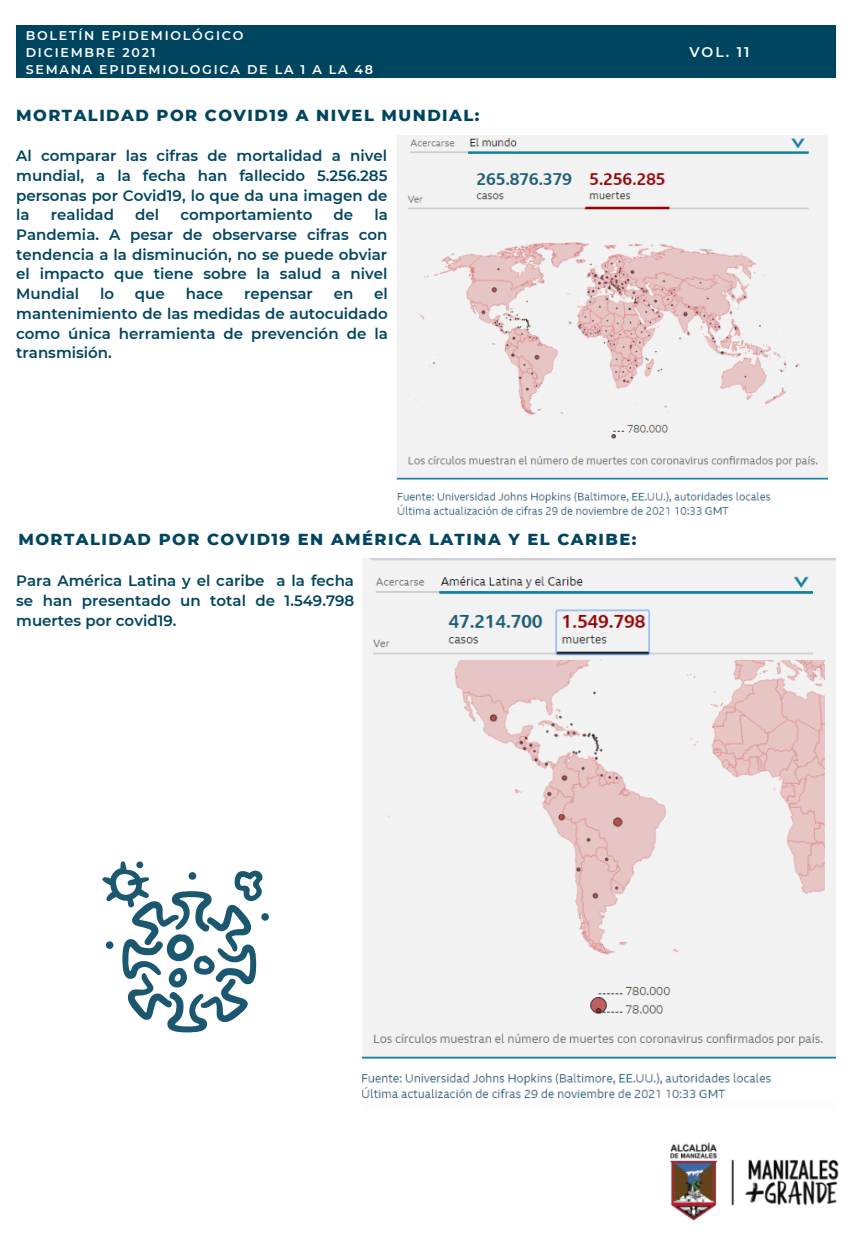
<style>
.page{position:relative;width:851px;height:1241px;background:#fff}
.page>*{position:absolute;margin:0;border:0;box-sizing:border-box;transform-origin:0 0}
.t1{font:800 16.25px "Montserrat";letter-spacing:.09em;color:#004560}
.t2{font:600 15px/19.8px "Montserrat";color:#004560;text-align:justify}
.t3{font:600 14px "Montserrat";color:#fff}
.t4{font:600 12.62px "Montserrat";letter-spacing:.14em;color:#fff}
</style>
<div class="page">
<div style="left:16px;top:25px;width:819px;height:53px;background:#004560"></div>
<img style="left:670px;top:1142px;width:169px;height:79px">
<svg style="left:261px;top:913px;width:8px;height:7px"></svg>
<svg style="left:102px;top:861px;width:160px;height:171px"></svg>
<img style="left:396px;top:135px;width:431px;height:380px">
<img style="left:363px;top:558px;width:471px;height:541px">
<p class="t4" style="left:26px;top:28px;width:219px">BOLETÍN EPIDEMIOLÓGICO</p>
<p class="t4" style="left:26px;top:45px;width:131px">DICIEMBRE 2021</p>
<p class="t4" style="left:26px;top:62px;width:349px">SEMANA EPIDEMIOLOGICA DE LA 1 A LA 48</p>
<p class="t1" style="left:16px;top:106px;width:464px">MORTALIDAD POR COVID19 A NIVEL MUNDIAL:</p>
<p class="t2" style="left:16px;top:146px;width:372px">Al comparar las cifras de mortalidad a nivel mundial, a la fecha han fallecido 5.256.285 personas por Covid19, lo que da una imagen de la</p>
<p class="t2" style="left:51px;top:205px;width:65px">realidad</p>
<p class="t2" style="left:135px;top:205px;width:25px">del</p>
<p class="t2" style="left:180px;top:205px;width:133px">comportamiento</p>
<p class="t2" style="left:333px;top:205px;width:21px">de</p>
<p class="t2" style="left:16px;top:205px;width:373px;text-indent:358px">la Pandemia. A pesar de observarse cifras con tendencia a la disminución, no se puede obviar el impacto que tiene sobre la salud a nivel Mundial</p>
<p class="t2" style="left:16px;top:284px;width:373px;text-indent:358px">el mantenimiento de las medidas de autocuidado como única herramienta de prevención de la transmisión.</p>
<p class="t2" style="left:100px;top:284px;width:16px">lo</p>
<p class="t2" style="left:135px;top:284px;width:31px">que</p>
<p class="t2" style="left:186px;top:284px;width:39px">hace</p>
<p class="t2" style="left:244px;top:284px;width:70px">repensar</p>
<p class="t2" style="left:333px;top:284px;width:21px">en</p>
<p class="t3" style="left:689px;top:43px;width:62px">VOL. 11</p>
<p class="t1" style="left:18px;top:529px;width:619px">MORTALIDAD POR COVID19 EN AMÉRICA LATINA Y EL CARIBE:</p>
<p class="t2" style="left:16px;top:571px;width:339px">Para América Latina y el caribe a la fecha se han presentado un total de 1.549.798 muertes por covid19.</p>
</div>
